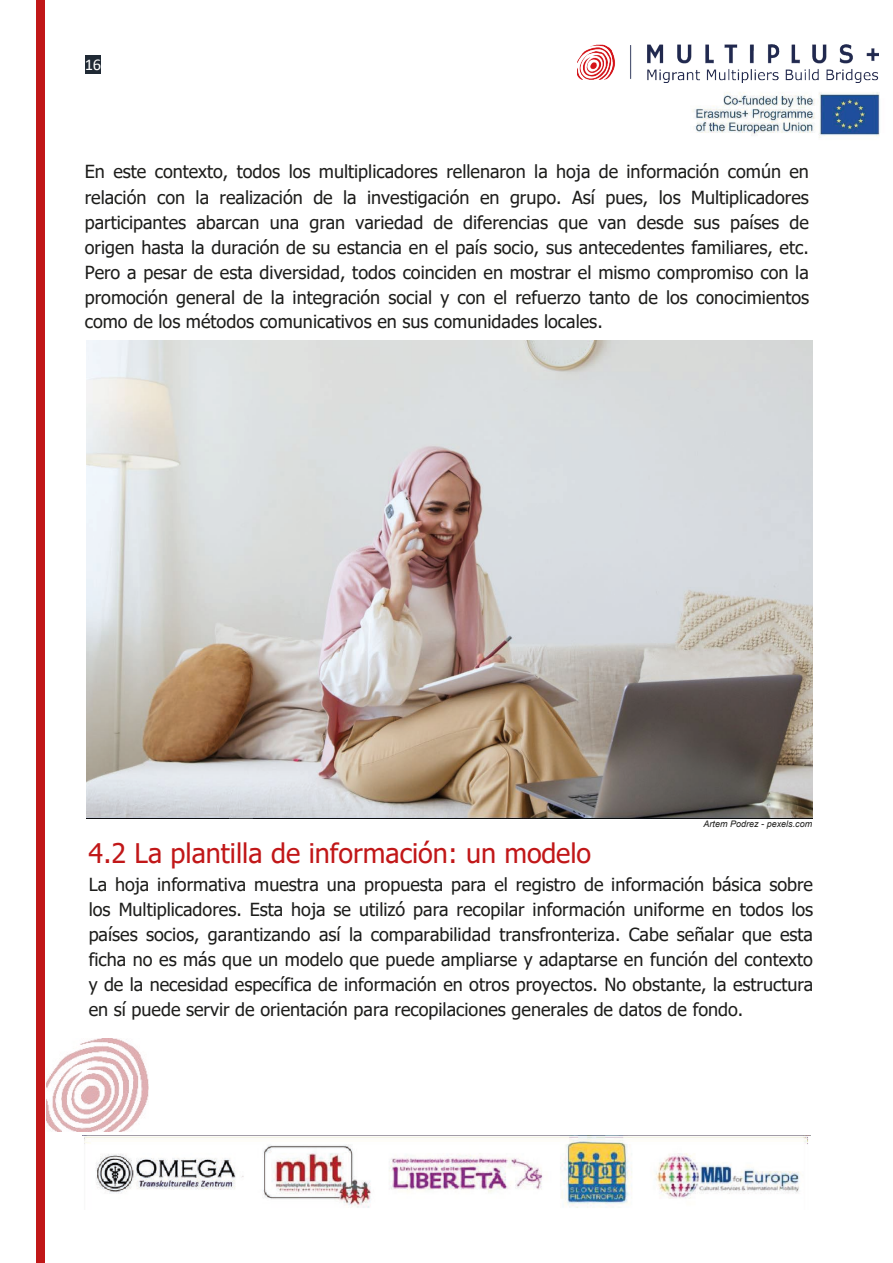
<style>
.page{position:relative;width:893px;height:1263px;background:#fff}
.page>*{position:absolute;margin:0;border:0;box-sizing:border-box;transform-origin:0 0}
.t1{font:27px "Tahoma";color:#c11718}
.t2{font:18px/25px "Tahoma";color:#1d1d1b;text-align:justify}
.t3{font:16.5px "Calibri";color:#fff}
.t4{font:italic 9px "Arial";color:#1d1d1b}
</style>
<div class="page">
<div style="left:85px;top:56px;width:16px;height:18px;background:#202a35"></div>
<img style="left:83px;top:1135px;width:727px;height:73px">
<img style="left:46px;top:1038px;width:103px;height:93px">
<div style="left:36px;top:0;width:9px;height:1263px;background:#c11718"></div>
<img style="left:577px;top:44px;width:301px;height:38px">
<img style="left:692px;top:92px;width:188px;height:46px">
<img style="left:86px;top:340px;width:726px;height:478px">
<p class="t3" style="left:85px;top:53px;width:18px">16</p>
<p class="t2" style="left:85px;top:160px;width:726px">En este contexto, todos los multiplicadores rellenaron la hoja de información común en relación con la realización de la investigación en grupo. Así pues, los Multiplicadores participantes abarcan una gran variedad de diferencias que van desde sus países de origen hasta la duración de su estancia en el país socio, sus antecedentes familiares, etc.<br>Pero a pesar de esta diversidad, todos coinciden en mostrar el mismo compromiso con la promoción general de la integración social y con el refuerzo tanto de los conocimientos como de los métodos comunicativos en sus comunidades locales.</p>
<p class="t4" style="left:704px;top:818px;width:110px">Artem Podrez - pexels.com</p>
<h1 class="t1" style="left:89px;top:835px;width:504px">4.2 La plantilla de información: un modelo</h1>
<p class="t2" style="left:89px;top:873px;width:726px">La hoja informativa muestra una propuesta para el registro de información básica sobre los Multiplicadores. Esta hoja se utilizó para recopilar información uniforme en todos los países socios, garantizando así la comparabilidad transfronteriza. Cabe señalar que esta ficha no es más que un modelo que puede ampliarse y adaptarse en función del contexto y de la necesidad específica de información en otros proyectos. No obstante, la estructura en sí puede servir de orientación para recopilaciones generales de datos de fondo.</p>
</div>
